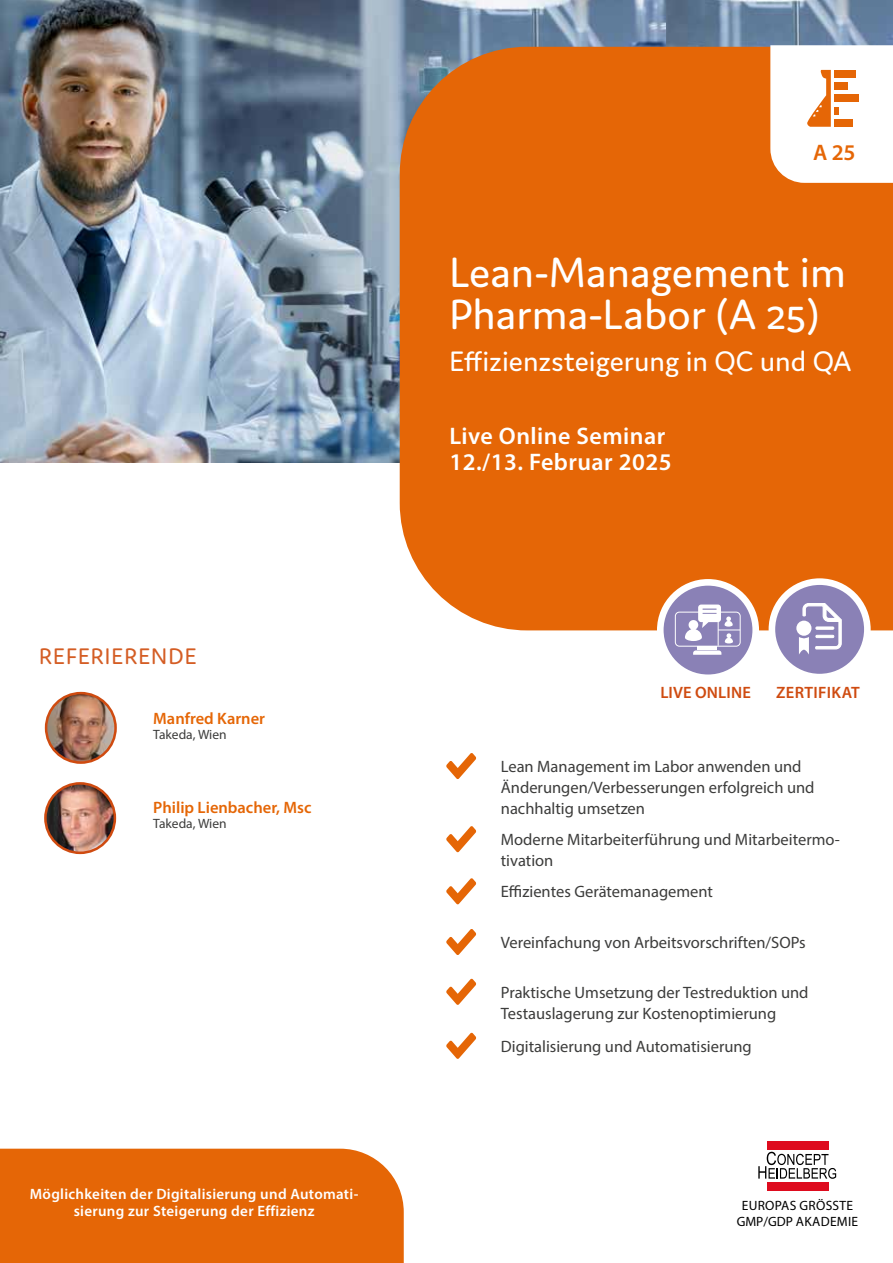
<style>
.page{position:relative;width:893px;height:1263px;background:#fff}
.page>*{position:absolute;margin:0;border:0;box-sizing:border-box;transform-origin:0 0}
.t1{font:45px/42px "Domus";color:#fff}
.t2{font:30px "Domus";color:#fff}
.t3{font:600 24px/25.5px "Myriad Pro";letter-spacing:.02em;color:#fff}
.t4{font:24px "Domus";letter-spacing:.045em;color:#d45d24}
.t5{font:600 22.5px "Myriad Pro";color:#e56606}
.t6{font:16.5px/21px "Myriad Pro";color:#3c3c3b}
.t7{font:600 16.5px "Myriad Pro";color:#e56606}
.t8{font:600 16.5px "Myriad Pro";letter-spacing:.01em;color:#cf4b10}
.t9{font:600 15px/16.5px "Myriad Pro";letter-spacing:.02em;color:#fff;text-align:center}
.t10{font:13.5px/16.5px "Myriad Pro";letter-spacing:.02em;color:#000;text-align:center}
.t11{font:13.5px "Myriad Pro";color:#3c3c3b}
</style>
<div class="page">
<img style="left:665px;top:0;width:228px;height:47px">
<img style="left:0;top:0;width:665px;height:462px">
<div style="left:400px;top:47px;width:493px;height:583px;background:#e56606"></div>
<div style="left:772px;top:582px;width:95px;height:95px;background:#8a81b6;border-radius:50%"></div>
<div style="left:769px;top:578px;width:102px;height:102px;border:7px solid #fff;border-radius:50%"></div>
<svg style="left:796px;top:621px;width:15px;height:15px"></svg>
<svg style="left:799px;top:603px;width:43px;height:52px"></svg>
<svg style="left:758px;top:1152px;width:78px;height:27px"></svg>
<div style="left:767px;top:1142px;width:62px;height:8px;background:#de0b1e"></div>
<div style="left:767px;top:1182px;width:62px;height:8px;background:#de0b1e"></div>
<svg style="left:660px;top:582px;width:96px;height:96px;background:#9a92c0"></svg>
<div style="left:657px;top:579px;width:102px;height:102px;border:7px solid #fff;border-radius:50%"></div>
<div style="left:675px;top:612px;width:65px;height:35px;border:1px solid #fff;border-radius:4px"></div>
<hr style="left:718px;top:612px;width:1px;height:34px;background:#fff">
<svg style="left:685px;top:604px;width:55px;height:39px"></svg>
<svg style="left:693px;top:650px;width:28px;height:5px"></svg>
<hr style="left:698px;top:646px;width:19px;height:4px;background:#fff">
<div style="left:0;top:1149px;width:404px;height:114px;background:#e56606"></div>
<svg style="left:770px;top:45px;width:123px;height:138px"></svg>
<div style="left:834px;top:82px;width:14px;height:8px;background:#e56606"></div>
<svg style="left:446px;top:753px;width:30px;height:26px"></svg>
<svg style="left:446px;top:826px;width:30px;height:26px"></svg>
<svg style="left:446px;top:878px;width:30px;height:26px"></svg>
<svg style="left:446px;top:929px;width:30px;height:26px"></svg>
<svg style="left:446px;top:979px;width:30px;height:26px"></svg>
<svg style="left:446px;top:1033px;width:30px;height:26px"></svg>
<img style="left:46px;top:693px;width:70px;height:70px;border-radius:35px">
<div style="left:45px;top:692px;width:72px;height:72px;border:3px solid #cf4b10;border-radius:50%"></div>
<img style="left:45px;top:783px;width:70px;height:70px;border-radius:35px">
<div style="left:44px;top:782px;width:72px;height:72px;border:3px solid #cf4b10;border-radius:50%"></div>
<h3 class="t4" style="left:39px;top:643px;width:159px">REFERIERENDE</h3>
<p class="t7" style="left:153px;top:708px;width:113px">Manfred Karner</p>
<p class="t11" style="left:153px;top:726px;width:75px">Takeda, Wien</p>
<p class="t7" style="left:153px;top:797px;width:160px">Philip Lienbacher, Msc</p>
<p class="t11" style="left:153px;top:815px;width:75px">Takeda, Wien</p>
<p class="t9" style="left:30px;top:1186px;width:330px">Möglichkeiten der Digitalisierung und Automati&shy;sierung zur Steigerung der Effizienz</p>
<h3 class="t5" style="left:813px;top:138px;width:44px">A 25</h3>
<h1 class="t1" style="left:449px;top:251px;width:398px">Lean-Management im<br>Pharma-Labor (A 25)</h1>
<h2 class="t2" style="left:449px;top:345px;width:404px">Effizienzsteigerung in QC und QA</h2>
<h3 class="t3" style="left:449px;top:423px;width:224px">Live Online Seminar<br>12./13. Februar 2025</h3>
<p class="t8" style="left:660px;top:682px;width:92px">LIVE ONLINE</p>
<p class="t8" style="left:776px;top:682px;width:85px">ZERTIFIKAT</p>
<p class="t6" style="left:501px;top:756px;width:315px">Lean Management im Labor anwenden und<br>Änderungen/Verbesserungen erfolgreich und nachhaltig umsetzen</p>
<p class="t6" style="left:501px;top:829px;width:341px">Moderne Mitarbeiterführung und Mitarbeitermo&shy;tivation</p>
<p class="t6" style="left:501px;top:881px;width:214px">Effizientes Gerätemanagement</p>
<p class="t6" style="left:501px;top:932px;width:306px">Vereinfachung von Arbeitsvorschriften/SOPs</p>
<p class="t6" style="left:501px;top:982px;width:309px">Praktische Umsetzung der Testreduktion und<br>Testauslagerung zur Kostenoptimierung</p>
<p class="t6" style="left:501px;top:1036px;width:252px">Digitalisierung und Automatisierung</p>
<p class="t10" style="left:737px;top:1197px;width:123px">EUROPAS GRÖSSTE<br>GMP/GDP AKADEMIE</p>
</div>
